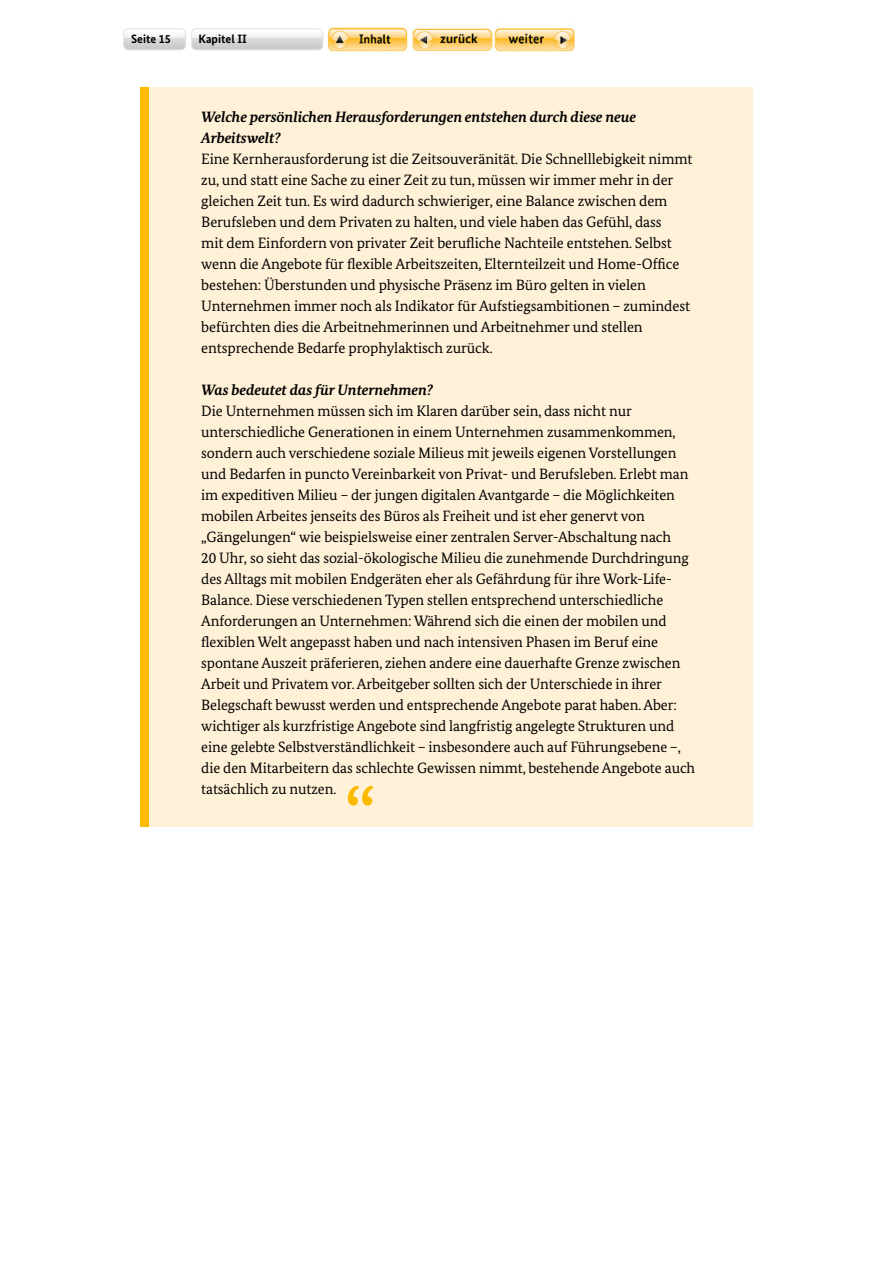
<style>
.page{position:relative;width:893px;height:1263px;background:#fff}
.page>*{position:absolute;margin:0;border:0;box-sizing:border-box;transform-origin:0 0}
.t1{font:84px "Bundes Serif";color:#fbba00}
.t2{font:15px/21px "Bundes Serif";letter-spacing:-.005em;color:#000}
.t3{font:italic 700 15px/21px "Bundes Serif";letter-spacing:-.005em;color:#000}
.t4{font:700 12.15px "Bundes Sans";color:#000}
</style>
<div class="page">
<svg style="left:123px;top:28px;width:200px;height:22px"></svg>
<img style="left:327px;top:27px;width:81px;height:25px">
<img style="left:412px;top:28px;width:81px;height:23px">
<div style="left:140px;top:87px;width:613px;height:740px;background:#fff1d7"></div>
<div style="left:140px;top:87px;width:9px;height:740px;background:#fbba00"></div>
<img style="left:494px;top:28px;width:81px;height:24px">
<p class="t4" style="left:131px;top:31px;width:41px">Seite 15</p>
<p class="t4" style="left:199px;top:31px;width:50px">Kapitel II</p>
<p class="t3" style="left:201px;top:106px;width:436px">Welche persönlichen Herausforderungen entstehen durch diese neue<br>Arbeitswelt?</p>
<p class="t2" style="left:201px;top:148px;width:493px">Eine Kernherausforderung ist die Zeitsouveränität. Die Schnelllebigkeit nimmt zu, und statt eine Sache zu einer Zeit zu tun, müssen wir immer mehr in der gleichen Zeit tun. Es wird dadurch schwieriger, eine Balance zwischen dem Berufsleben und dem Privaten zu halten, und viele haben das Gefühl, dass<br>mit dem Einfordern von privater Zeit berufliche Nachteile entstehen. Selbst wenn die Angebote für flexible Arbeitszeiten, Elternteilzeit und Home-Office bestehen: Überstunden und physische Präsenz im Büro gelten in vielen Unternehmen immer noch als Indikator für Aufstiegsambitionen – zumindest befürchten dies die Arbeitnehmerinnen und Arbeitnehmer und stellen entsprechende Bedarfe prophylaktisch zurück.</p>
<p class="t3" style="left:201px;top:379px;width:233px">Was bedeutet das für Unternehmen?</p>
<p class="t2" style="left:201px;top:400px;width:495px">Die Unternehmen müssen sich im Klaren darüber sein, dass nicht nur unterschiedliche Generationen in einem Unternehmen zusammenkommen, sondern auch verschiedene soziale Milieus mit jeweils eigenen Vorstellungen und Bedarfen in puncto Vereinbarkeit von Privat- und Berufsleben. Erlebt man im expeditiven Milieu – der jungen digitalen Avantgarde – die Möglichkeiten mobilen Arbeites jenseits des Büros als Freiheit und ist eher genervt von „Gängelungen“ wie beispielsweise einer zentralen Server-Abschaltung nach<br>20 Uhr, so sieht das sozial-ökologische Milieu die zunehmende Durchdringung des Alltags mit mobilen Endgeräten eher als Gefährdung für ihre Work-Life-Balance. Diese verschiedenen Typen stellen entsprechend unterschiedliche Anforderungen an Unternehmen: Während sich die einen der mobilen und flexiblen Welt angepasst haben und nach intensiven Phasen im Beruf eine spontane Auszeit präferieren, ziehen andere eine dauerhafte Grenze zwischen Arbeit und Privatem vor. Arbeitgeber sollten sich der Unterschiede in ihrer Belegschaft bewusst werden und entsprechende Angebote parat haben. Aber: wichtiger als kurzfristige Angebote sind langfristig angelegte Strukturen und eine gelebte Selbstverständlichkeit – insbesondere auch auf Führungsebene –, die den Mitarbeitern das schlechte Gewissen nimmt, bestehende Angebote auch tatsächlich zu nutzen.</p>
<p class="t1" style="left:344px;top:765px;width:34px">“</p>
</div>
